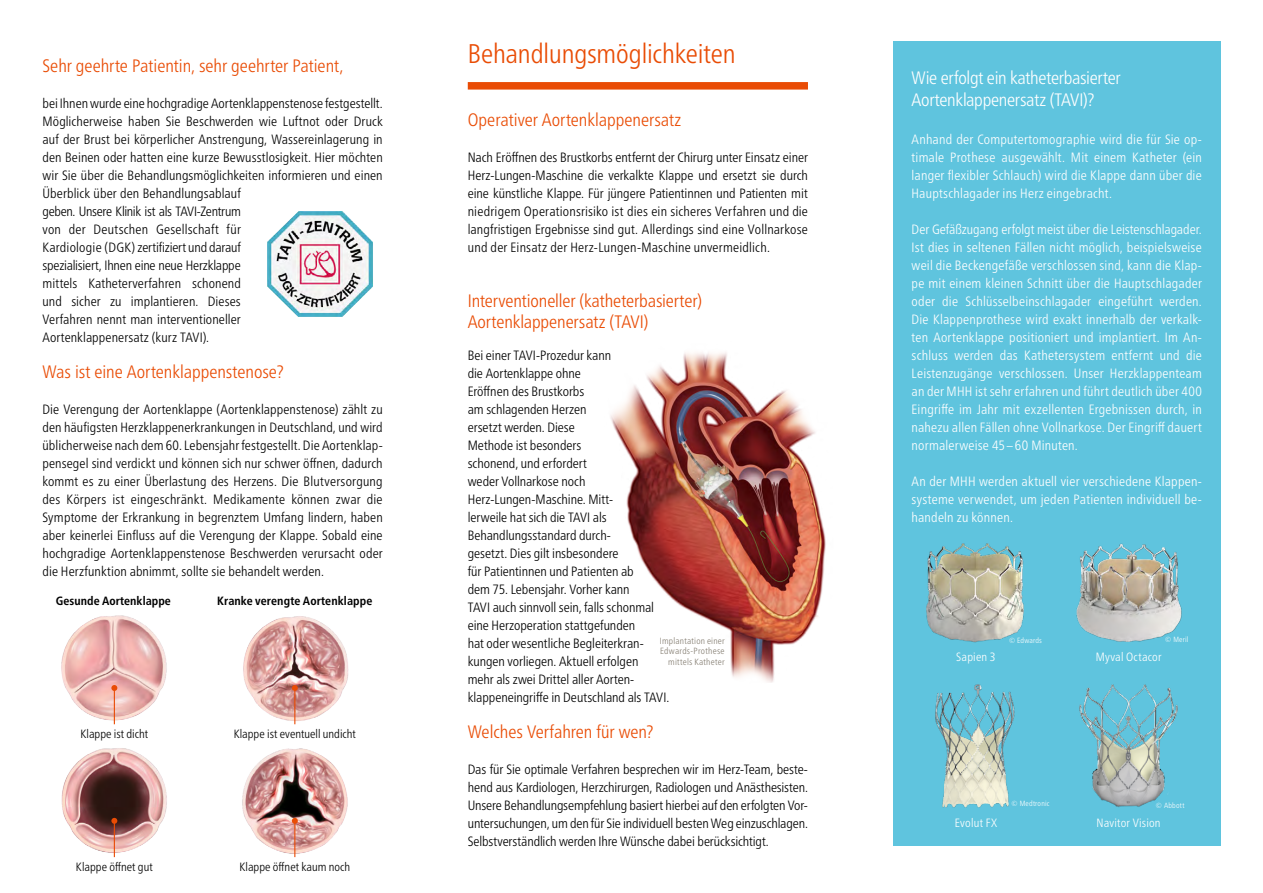
<style>
.page{position:relative;width:1263px;height:893px;background:#fff}
.page>*{position:absolute;margin:0;border:0;box-sizing:border-box;transform-origin:0 0}
.t1{font:300 condensed 27px "Frutiger Neue LT Pro";letter-spacing:-.005em;color:#e94c05}
.t2{font:300 condensed 18px/21.6px "Frutiger Neue LT Pro";letter-spacing:-.005em;color:#e94c05}
.t3{font:300 condensed 18px/21.6px "Frutiger Neue LT Pro";letter-spacing:-.015em;color:#fff}
.t4{font:300 condensed 13.5px/18px "Frutiger Neue LT Pro";color:#000;text-align:justify}
.t5{font:300 condensed 13.5px/18px "Frutiger Neue LT Pro";letter-spacing:.015em;color:#fff;text-align:justify}
.t6{font:300 condensed 12px "Frutiger Neue LT Pro";letter-spacing:.005em;color:#000}
.t7{font:700 condensed 12px "Frutiger Neue LT Pro";letter-spacing:.005em;color:#000}
.t8{font:300 condensed 12px "Frutiger Neue LT Pro";letter-spacing:.015em;color:#fff}
.t9{font:300 condensed 9px/10.5px "Frutiger Neue LT Pro";letter-spacing:.025em;color:#857e72;text-align:right}
.t10{font:300 condensed 7.5px "Frutiger Neue LT Pro";letter-spacing:.025em;color:#fff}
</style>
<div class="page">
<div style="left:893px;top:42px;width:327px;height:804px;background:#5fc4de"></div>
<img style="left:610px;top:352px;width:216px;height:331px">
<img style="left:267px;top:211px;width:106px;height:106px">
<div style="left:468px;top:82px;width:340px;height:8px;background:#e94c05"></div>
<img style="left:1076px;top:543px;width:106px;height:99px">
<img style="left:1079px;top:684px;width:99px;height:123px">
<img style="left:935px;top:684px;width:80px;height:123px">
<img style="left:926px;top:543px;width:98px;height:100px">
<img style="left:60px;top:745px;width:109px;height:110px;border-radius:55px">
<img style="left:60px;top:613px;width:109px;height:110px;border-radius:55px">
<hr style="left:114px;top:688px;width:1px;height:36px;background:#e94c05">
<svg style="left:111px;top:685px;width:6px;height:6px"></svg>
<hr style="left:114px;top:821px;width:1px;height:36px;background:#e94c05">
<svg style="left:111px;top:818px;width:6px;height:6px"></svg>
<img style="left:240px;top:613px;width:110px;height:110px;border-radius:55px">
<img style="left:240px;top:745px;width:110px;height:110px;border-radius:55px">
<hr style="left:294px;top:688px;width:1px;height:36px;background:#e94c05">
<svg style="left:292px;top:685px;width:6px;height:6px"></svg>
<hr style="left:294px;top:821px;width:1px;height:36px;background:#e94c05">
<svg style="left:292px;top:818px;width:6px;height:6px"></svg>
<h2 class="t2" style="left:43px;top:55px;width:302px">Sehr geehrte Patientin, sehr geehrter Patient,</h2>
<p class="t4" style="left:43px;top:94px;width:342px;text-align:left">bei Ihnen wurde eine hochgradige Aortenklappenstenose festgestellt.<br>Möglicherweise haben Sie Beschwerden wie Luftnot oder Druck auf der Brust bei körperlicher Anstrengung, Wassereinlagerung in den Beinen oder hatten eine kurze Bewusstlosigkeit. Hier möchten wir Sie über die Behandlungsmöglichkeiten informieren und einen Überblick über den Behandlungsablauf<br>geben. Unsere Klinik ist als TAVI-Zentrum<br>von der Deutschen Gesellschaft für<br>Kardiologie (DGK) zertifiziert und darauf<br>spezialisiert, Ihnen eine neue Herzklappe<br>mittels Katheterverfahren schonend<br>und sicher zu implantieren. Dieses<br>Verfahren nennt man interventioneller<br>Aortenklappenersatz (kurz TAVI).</p>
<h2 class="t2" style="left:43px;top:361px;width:243px">Was ist eine Aortenklappenstenose?</h2>
<p class="t4" style="left:43px;top:400px;width:342px">Die Verengung der Aortenklappe (Aortenklappenstenose) zählt zu den häufigsten Herzklappenerkrankungen in Deutschland, und wird üblicherweise nach dem 60. Lebensjahr festgestellt. Die Aortenklap&shy;pensegel sind verdickt und können sich nur schwer öffnen, dadurch kommt es zu einer Überlastung des Herzens. Die Blutversorgung des Körpers ist eingeschränkt. Medikamente können zwar die Symptome der Erkrankung in begrenztem Umfang lindern, haben aber keinerlei Einfluss auf die Verengung der Klappe. Sobald eine hochgradige Aortenklappenstenose Beschwerden verursacht oder die Herzfunktion abnimmt, sollte sie behandelt werden.</p>
<p class="t7" style="left:56px;top:593px;width:116px">Gesunde Aortenklappe</p>
<p class="t7" style="left:217px;top:594px;width:157px">Kranke verengte Aortenklappe</p>
<p class="t6" style="left:80px;top:726px;width:69px">Klappe ist dicht</p>
<p class="t6" style="left:234px;top:726px;width:124px">Klappe ist eventuell undicht</p>
<p class="t6" style="left:76px;top:859px;width:78px">Klappe öffnet gut</p>
<p class="t6" style="left:239px;top:859px;width:112px">Klappe öffnet kaum noch</p>
<h1 class="t1" style="left:468px;top:37px;width:269px">Behandlungsmöglichkeiten</h1>
<h2 class="t2" style="left:468px;top:109px;width:215px">Operativer Aortenklappenersatz</h2>
<p class="t4" style="left:468px;top:148px;width:342px">Nach Eröffnen des Brustkorbs entfernt der Chirurg unter Einsatz einer Herz-Lungen-Maschine die verkalkte Klappe und ersetzt sie durch eine künstliche Klappe. Für jüngere Patientinnen und Patienten mit niedrigem Operationsrisiko ist dies ein sicheres Verfahren und die langfristigen Ergebnisse sind gut. Allerdings sind eine Vollnarkose und der Einsatz der Herz-Lungen-Maschine unvermeidlich.</p>
<h2 class="t2" style="left:468px;top:289px;width:236px">Interventioneller (katheterbasierter)<br>Aortenklappenersatz (TAVI)</h2>
<p class="t4" style="left:468px;top:346px;width:203px;text-align:left">Bei einer TAVI-Prozedur kann<br>die Aortenklappe ohne<br>Eröffnen des Brustkorbs<br>am schlagenden Herzen<br>ersetzt werden. Diese<br>Methode ist besonders<br>schonend, und erfordert<br>weder Vollnarkose noch<br>Herz-Lungen-Maschine. Mitt-<br>lerweile hat sich die TAVI als<br>Behandlungsstandard durch-<br>gesetzt. Dies gilt insbesondere<br>für Patientinnen und Patienten ab<br>dem 75. Lebensjahr. Vorher kann<br>TAVI auch sinnvoll sein, falls schonmal eine Herzoperation stattgefunden<br>hat oder wesentliche Begleiterkran&shy;kungen vorliegen. Aktuell erfolgen<br>mehr als zwei Drittel aller Aorten&shy;klappeneingriffe in Deutschland als TAVI.</p>
<p class="t9" style="left:660px;top:635px;width:66px">Implantation einer<br>Edwards-Prothese mittels Katheter</p>
<h2 class="t2" style="left:468px;top:721px;width:187px">Welches Verfahren für wen?</h2>
<p class="t4" style="left:468px;top:760px;width:342px">Das für Sie optimale Verfahren besprechen wir im Herz-Team, beste&shy;hend aus Kardiologen, Herzchirurgen, Radiologen und Anästhesisten.<br>Unsere Behandlungsempfehlung basiert hierbei auf den erfolgten Vor&shy;untersuchungen, um den für Sie individuell besten Weg einzuschlagen.<br>Selbstverständlich werden Ihre Wünsche dabei berücksichtigt.</p>
<h2 class="t3" style="left:912px;top:67px;width:210px">Wie erfolgt ein katheterbasierter<br>Aortenklappenersatz (TAVI)?</h2>
<p class="t5" style="left:912px;top:130px;width:292px">Anhand der Computertomographie wird die für Sie op&shy;timale Prothese ausgewählt. Mit einem Katheter (ein langer flexibler Schlauch) wird die Klappe dann über die Hauptschlagader ins Herz eingebracht.</p>
<p class="t5" style="left:912px;top:220px;width:292px">Der Gefäßzugang erfolgt meist über die Leistenschlagader.<br>Ist dies in seltenen Fällen nicht möglich, beispielsweise weil die Beckengefäße verschlossen sind, kann die Klap&shy;pe mit einem kleinen Schnitt über die Hauptschlagader oder die Schlüsselbeinschlagader eingeführt werden.<br>Die Klappenprothese wird exakt innerhalb der verkalk&shy;ten Aortenklappe positioniert und implantiert. Im An&shy;schluss werden das Kathetersystem entfernt und die Leistenzugänge verschlossen. Unser Herzklappenteam an der MHH ist sehr erfahren und führt deutlich über 400<br>Eingriffe im Jahr mit exzellenten Ergebnissen durch, in nahezu allen Fällen ohne Vollnarkose. Der Eingriff dauert normalerweise 45 – 60 Minuten.</p>
<p class="t5" style="left:912px;top:472px;width:292px">An der MHH werden aktuell vier verschiedene Klappen&shy;systeme verwendet, um jeden Patienten individuell be&shy;handeln zu können.</p>
<p class="t8" style="left:956px;top:649px;width:41px">Sapien 3</p>
<p class="t10" style="left:1009px;top:636px;width:35px">© Edwards</p>
<p class="t10" style="left:1165px;top:634px;width:25px">© Meril</p>
<p class="t8" style="left:1096px;top:649px;width:67px">Myval Octacor</p>
<p class="t8" style="left:955px;top:816px;width:44px">Evolut FX</p>
<p class="t10" style="left:1011px;top:799px;width:40px">© Medtronic</p>
<p class="t10" style="left:1155px;top:801px;width:30px">© Abbott</p>
<p class="t8" style="left:1096px;top:816px;width:65px">Navitor Vision</p>
</div>
